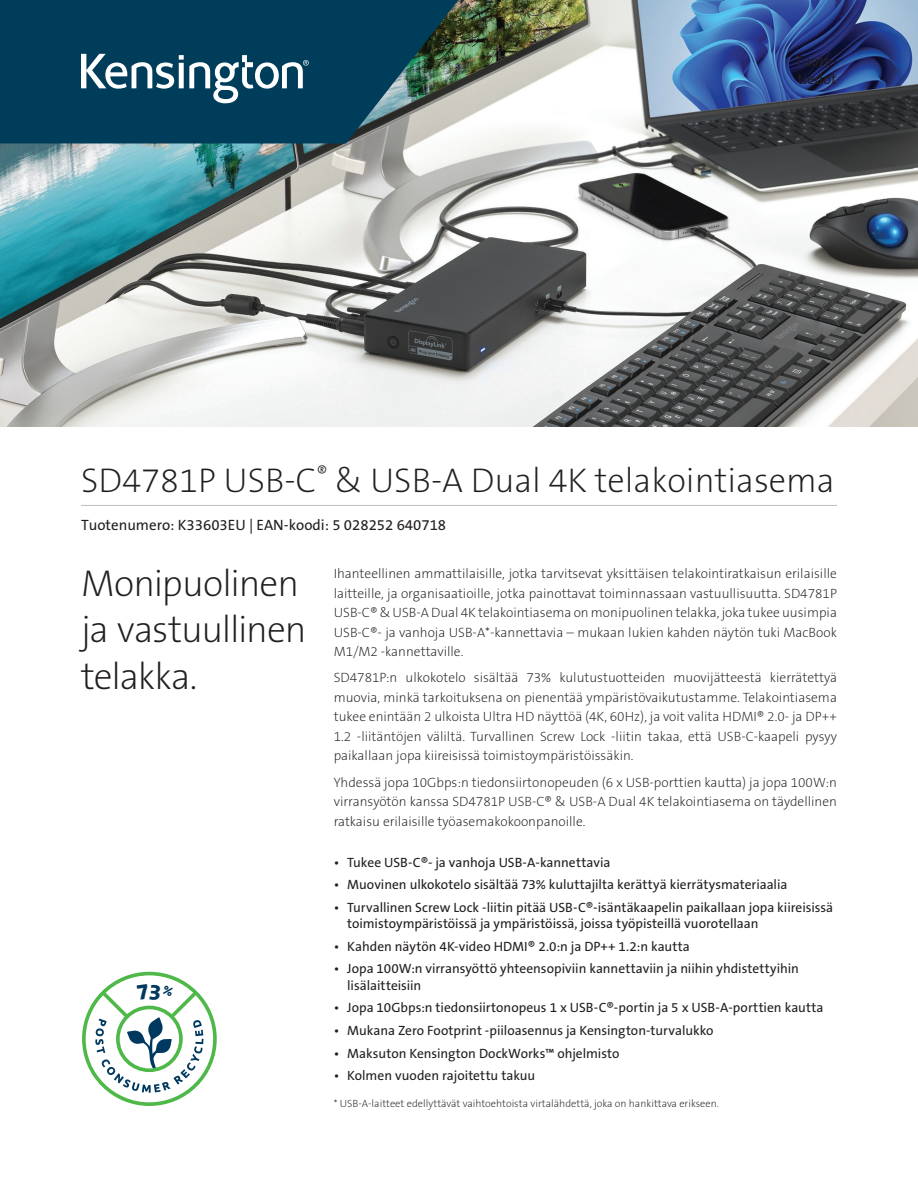
<style>
.page{position:relative;width:918px;height:1188px;background:#fff}
.page>*{position:absolute;margin:0;border:0;box-sizing:border-box;transform-origin:0 0}
.Product_Headline{font:37.5px/46.5px "The Sans KENSINGTON2 XL";letter-spacing:-.03em;color:#231f20}
.Product_Name{font:34.5px "The Sans KENSINGTON2 XL";color:#231f20}
.Part_No__UPC{font:15px "The Sans KENSINGTON5 Rg";color:#231f20}
.Filetype_Header{font:15px "The Sans KENSINGTON5 Rg";color:#231f20}
.Body{font:13.5px/19.5px "The Sans KENSINGTON2 XL";color:#231f20;text-align:justify}
.Feature_Bullets{font:13.5px/16.2px "The Sans KENSINGTON5 Rg";color:#231f20}
.t1{font:10.5px "The Sans KENSINGTON2 XL";color:#231f20}
</style>
<div class="page">
<img style="left:0;top:0;width:918px;height:427px">
<svg style="left:0;top:0;width:458px;height:143px;background:#11475f"></svg>
<svg style="left:81px;top:54px;width:228px;height:49px"></svg>
<hr style="left:81px;top:505px;width:756px;height:1px;background:#bcbdc0">
<div style="left:82px;top:972px;width:135px;height:134px;border:4px solid #4eb848;border-radius:50%"></div>
<svg style="left:95px;top:984px;width:108px;height:109px"></svg>
<p class="Filetype_Header" style="left:795px;top:53px;width:43px">Tuote-</p>
<p class="Filetype_Header" style="left:798px;top:71px;width:41px">tiedot</p>
<h1 class="Product_Name" style="left:81px;top:461px;width:755px">SD4781P USB-C<sup>®</sup> &amp; USB-A Dual 4K telakointiasema</h1>
<h2 class="Part_No__UPC" style="left:81px;top:517px;width:367px">Tuotenumero: K33603EU | EAN-koodi: 5 028252 640718</h2>
<h3 class="Product_Headline" style="left:81px;top:561px;width:227px">Monipuolinen ja vastuullinen telakka.</h3>
<p class="Body" style="left:334px;top:564px;width:505px">Ihanteellinen ammattilaisille, jotka tarvitsevat yksittäisen telakointiratkaisun erilaisille laitteille, ja organisaatioille, jotka painottavat toiminnassaan vastuullisuutta. SD4781P USB-C® &amp; USB-A Dual 4K telakointiasema on monipuolinen telakka, joka tukee uusimpia USB-C®- ja vanhoja USB-A*-kannettavia – mukaan lukien kahden näytön tuki MacBook M1/M2 -kannettaville.</p>
<p class="Body" style="left:334px;top:668px;width:505px">SD4781P:n ulkokotelo sisältää 73% kulutustuotteiden muovijätteestä kierrätettyä muovia, minkä tarkoituksena on pienentää ympäristövaikutustamme. Telakointiasema tukee enintään 2 ulkoista Ultra HD näyttöä (4K, 60Hz), ja voit valita HDMI® 2.0- ja DP++ 1.2 -liitäntöjen väliltä. Turvallinen Screw Lock -liitin takaa, että USB-C-kaapeli pysyy paikallaan jopa kiireisissä toimistoympäristöissäkin.</p>
<p class="Body" style="left:334px;top:773px;width:505px">Yhdessä jopa 10Gbps:n tiedonsiirtonopeuden (6 x USB-porttien kautta) ja jopa 100W:n virransyötön kanssa SD4781P USB-C® &amp; USB-A Dual 4K telakointiasema on täydellinen ratkaisu erilaisille työasemakokoonpanoille.</p>
<p class="Feature_Bullets" style="left:334px;top:854px;width:278px">• Tukee USB-C®- ja vanhoja USB-A-kannettavia</p>
<p class="Feature_Bullets" style="left:334px;top:877px;width:455px">• Muovinen ulkokotelo sisältää 73% kuluttajilta kerättyä kierrätysmateriaalia</p>
<p class="Feature_Bullets" style="left:347px;top:900px;width:487px;text-indent:-14px">• Turvallinen Screw Lock -liitin pitää USB-C®-isäntäkaapelin paikallaan jopa kiireisissä toimistoympäristöissä ja ympäristöissä, joissa työpisteillä vuorotellaan</p>
<p class="Feature_Bullets" style="left:334px;top:939px;width:358px">• Kahden näytön 4K-video HDMI® 2.0:n ja DP++ 1.2:n kautta</p>
<p class="Feature_Bullets" style="left:347px;top:961px;width:453px;text-indent:-14px">• Jopa 100W:n virransyöttö yhteensopiviin kannettaviin ja niihin yhdistettyihin lisälaitteisiin</p>
<p class="Feature_Bullets" style="left:334px;top:1000px;width:491px">• Jopa 10Gbps:n tiedonsiirtonopeus 1 x USB-C®-portin ja 5 x USB-A-porttien kautta</p>
<p class="Feature_Bullets" style="left:334px;top:1023px;width:381px">• Mukana Zero Footprint -piiloasennus ja Kensington-turvalukko</p>
<p class="Feature_Bullets" style="left:334px;top:1045px;width:287px">• Maksuton Kensington DockWorks™ ohjelmisto</p>
<p class="Feature_Bullets" style="left:334px;top:1068px;width:203px">• Kolmen vuoden rajoitettu takuu</p>
<p class="t1" style="left:334px;top:1098px;width:387px">* USB-A-laitteet edellyttävät vaihtoehtoista virtalähdettä, joka on hankittava erikseen.</p>
</div>
